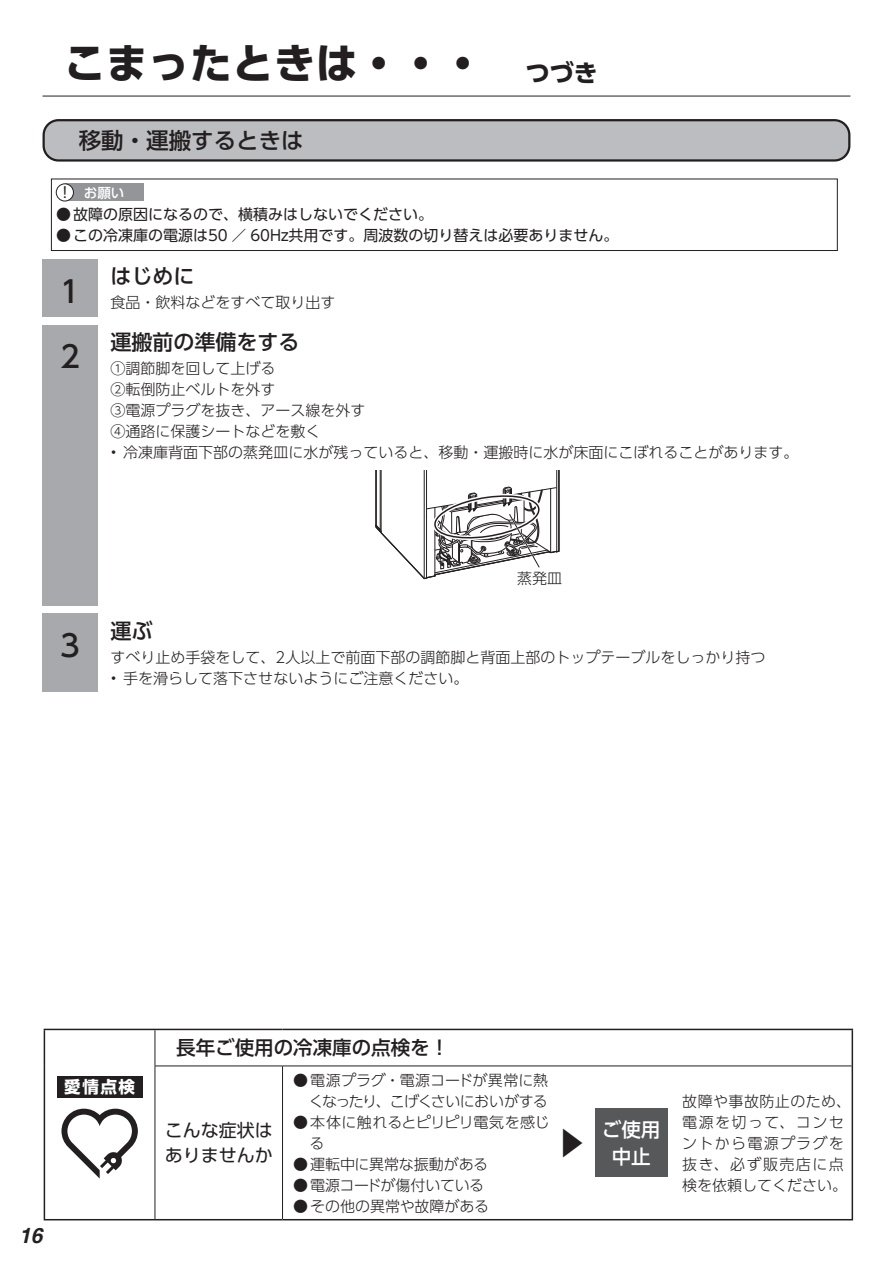
<style>
.page{position:relative;width:893px;height:1263px;background:#fff}
.page>*{position:absolute;margin:0;border:0;box-sizing:border-box;transform-origin:0 0}
.t1{font:700 42px "UD Shin Go Pro";color:#231f20}
.t2{font:300 31.5px "UD Shin Go Pro";color:#231f20}
.t3{font:500 30px "UD Shin Go Pro";color:#231f20}
.t4{font:500 22.5px "UD Shin Go Pro";color:#231f20}
.t5{font:500 21px "UD Shin Go Pro";color:#231f20}
.t6{font:italic 700 21px "Helvetica cyr";color:#231f20}
.t7{font:500 19.5px "UD Shin Go Pro";color:#231f20}
.t8{font:500 19.5px/27.3px "UD Shin Go Pro";color:#fff;text-align:center}
.t9{font:18px/25.2px "UD Shin Go Pro";color:#231f20}
.t10{font:700 16.5px "UD Shin Go Pro";color:#fff}
.t11{font:300 15px/21px "UD Shin Go Pro";color:#231f20}
.t12{font:15px "UD Shin Go Pro";color:#231f20}
.t13{font:300 15px/21px "UD Shin Go Pro";letter-spacing:.085em;color:#231f20}
.t14{font:300 15px/21px "UD Shin Go Pro";letter-spacing:-.02em;color:#231f20;text-align:right}
.t15{font:500 13.5px "UD Shin Go Pro";color:#fff}
.s1{font-size:24px}
.s2{font-weight:400;font-size:15px;color:#231f20}
.s3{font-weight:300}
</style>
<div class="page">
<hr style="left:43px;top:96px;width:807px;height:1px;background:#231f20">
<div style="left:65px;top:184px;width:79px;height:17px;background:#939598"></div>
<div style="left:56px;top:184px;width:17px;height:17px;background:#fff;border-radius:50%"></div>
<div style="left:56px;top:184px;width:18px;height:17px;border:1px solid #231f20;border-radius:50%"></div>
<div style="left:51px;top:179px;width:787px;height:72px;border:1px solid #231f20"></div>
<div style="left:43px;top:259px;width:55px;height:58px;background:#a8a9ad"></div>
<div style="left:43px;top:325px;width:55px;height:280px;background:#a8a9ad"></div>
<svg style="left:375px;top:470px;width:185px;height:110px"></svg>
<div style="left:43px;top:614px;width:55px;height:78px;background:#a8a9ad"></div>
<div style="left:44px;top:120px;width:805px;height:40px;background:#bcbdc0;border-radius:15px"></div>
<div style="left:43px;top:119px;width:807px;height:43px;border:2px solid #231f20;border-radius:15px"></div>
<hr style="left:155px;top:1030px;width:1px;height:36px;background:#231f20">
<hr style="left:155px;top:1066px;width:128px;height:1px;background:#231f20">
<hr style="left:155px;top:1066px;width:1px;height:153px;background:#231f20">
<hr style="left:283px;top:1066px;width:569px;height:1px;background:#231f20">
<hr style="left:282px;top:1066px;width:1px;height:153px;background:#231f20">
<hr style="left:44px;top:1029px;width:111px;height:1px;background:#231f20">
<hr style="left:44px;top:1030px;width:1px;height:36px;background:#231f20">
<hr style="left:155px;top:1029px;width:128px;height:1px;background:#231f20">
<hr style="left:283px;top:1029px;width:570px;height:1px;background:#231f20">
<hr style="left:852px;top:1030px;width:1px;height:36px;background:#231f20">
<hr style="left:44px;top:1066px;width:1px;height:153px;background:#231f20">
<hr style="left:852px;top:1066px;width:1px;height:153px;background:#231f20">
<hr style="left:44px;top:1219px;width:111px;height:1px;background:#231f20">
<hr style="left:155px;top:1219px;width:128px;height:1px;background:#231f20">
<hr style="left:283px;top:1219px;width:570px;height:1px;background:#231f20">
<div style="left:57px;top:1076px;width:85px;height:21px;background:#231f20"></div>
<svg style="left:61px;top:1109px;width:77px;height:69px"></svg>
<div style="left:595px;top:1109px;width:72px;height:68px;background:#57585a"></div>
<h1 class="t1" style="left:64px;top:29px;width:536px">こまったときは・・・　<span class="s1">つづき</span></h1>
<h3 class="t4" style="left:79px;top:122px;width:227px">移動・運搬するときは</h3>
<p class="t15" style="left:57px;top:181px;width:69px"><span class="s2">！</span> お願い</p>
<p class="t12" style="left:56px;top:203px;width:379px"><span class="s3">●</span>故障の原因になるので、横積みはしないでください。</p>
<p class="t12" style="left:56px;top:224px;width:564px"><span class="s3">●</span>この冷凍庫の電源は50 ／ 60Hz共用です。周波数の切り替えは必要ありません。</p>
<h3 class="t3" style="left:60px;top:267px;width:21px">1</h3>
<h3 class="t5" style="left:111px;top:259px;width:85px">はじめに</h3>
<p class="t11" style="left:111px;top:292px;width:227px">食品・飲料などをすべて取り出す</p>
<h3 class="t3" style="left:60px;top:333px;width:21px">2</h3>
<h3 class="t5" style="left:111px;top:325px;width:191px">運搬前の準備をする</h3>
<p class="t11" style="left:111px;top:357px;width:257px">①調節脚を回して上げる<br>②転倒防止ベルトを外す<br>③電源プラグを抜き、アース線を外す<br>④通路に保護シートなどを敷く</p>
<p class="t11" style="left:111px;top:441px;width:689px">• 冷凍庫背面下部の蒸発皿に水が残っていると、移動・運搬時に水が床面にこぼれることがあります。</p>
<h3 class="t3" style="left:60px;top:621px;width:21px">3</h3>
<p class="t11" style="left:517px;top:567px;width:46px">蒸発皿</p>
<h3 class="t5" style="left:111px;top:613px;width:43px">運ぶ</h3>
<p class="t11" style="left:111px;top:646px;width:656px">すべり止め手袋をして、2人以上で前面下部の調節脚と背面上部のトップテーブルをしっかり持つ</p>
<p class="t11" style="left:111px;top:667px;width:359px">• 手を滑らして落下させないようにご注意ください。</p>
<p class="t10" style="left:64px;top:1073px;width:72px">愛情点検</p>
<h3 class="t6" style="left:19px;top:1223px;width:25px">16</h3>
<h3 class="t7" style="left:176px;top:1032px;width:274px">長年ご使用の冷凍庫の点検を！</h3>
<p class="t9" style="left:165px;top:1117px;width:109px">こんな症状はありませんか</p>
<p class="t14" style="left:293px;top:1069px;width:257px">●電源プラグ・電源コードが異常に熱くなったり、こげくさいにおいがする</p>
<p class="t11" style="left:310px;top:1111px;width:241px;text-indent:-16px">●本体に触れるとピリピリ電気を感じる</p>
<p class="t11" style="left:293px;top:1153px;width:197px">●運転中に異常な振動がある</p>
<p class="t14" style="left:293px;top:1174px;width:193px">●電源コードが傷付いている</p>
<p class="t11" style="left:293px;top:1195px;width:197px">●その他の異常や故障がある</p>
<h2 class="t2" style="left:556px;top:1117px;width:33px">▶</h2>
<h3 class="t8" style="left:602px;top:1115px;width:60px">ご使用中止</h3>
<p class="t13" style="left:682px;top:1090px;width:171px">故障や事故防止のため、電源を切って、コンセントから電源プラグを抜き、必ず販売店に点検を依頼してください。</p>
</div>
